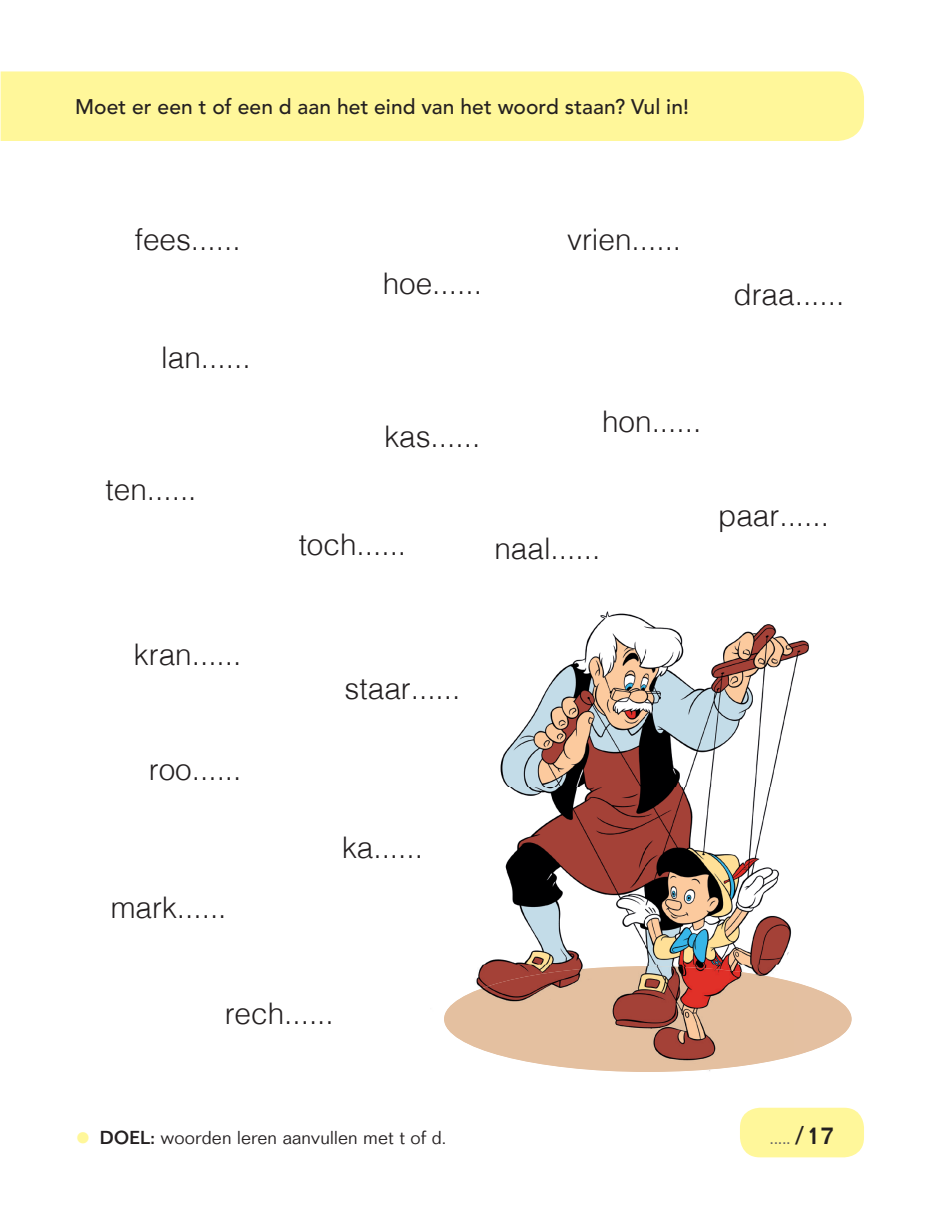
<style>
.page{position:relative;width:939px;height:1221px;background:#fff}
.page>*{position:absolute;margin:0;border:0;box-sizing:border-box;transform-origin:0 0}
.t1{font:300 31.5px "Folio";color:#fff79a}
.t2{font:300 29.75px "Helvetica";color:#231f20}
.t3{font:500 21px "Avenir LT Std";letter-spacing:.005em;color:#231f20}
.t4{font:300 18.38px "Folio";letter-spacing:.015em;color:#231f20}
.t5{font:500 14px "Folio";color:#636366}
.s1{font-weight:500}
.s2{font-size:24.5px;color:#231f20}
</style>
<div class="page">
<div style="left:1px;top:71px;width:863px;height:70px;background:#fff79a"></div>
<div style="left:740px;top:1107px;width:124px;height:49px;background:#fff79a;border-radius:20px"></div>
<img style="left:482px;top:611px;width:370px;height:461px">
<img style="left:444px;top:965px;width:350px;height:106px">
<img style="left:793px;top:981px;width:58px;height:74px">
<p class="t3" style="left:75px;top:95px;width:615px">Moet er een t of een d aan het eind van het woord staan? Vul in!</p>
<p class="t2" style="left:135px;top:214px;width:107px">fees......</p>
<p class="t2" style="left:161px;top:332px;width:91px">lan......</p>
<p class="t2" style="left:106px;top:464px;width:92px">ten......</p>
<p class="t2" style="left:134px;top:628px;width:109px">kran......</p>
<p class="t2" style="left:149px;top:744px;width:94px">roo......</p>
<p class="t2" style="left:111px;top:881px;width:117px">mark......</p>
<p class="t2" style="left:383px;top:258px;width:101px">hoe......</p>
<p class="t2" style="left:567px;top:214px;width:116px">vrien......</p>
<p class="t2" style="left:733px;top:269px;width:112px">draa......</p>
<p class="t2" style="left:384px;top:411px;width:97px">kas......</p>
<p class="t2" style="left:602px;top:396px;width:101px">hon......</p>
<p class="t2" style="left:299px;top:519px;width:109px">toch......</p>
<p class="t2" style="left:494px;top:522px;width:107px">naal......</p>
<p class="t2" style="left:718px;top:490px;width:112px">paar......</p>
<p class="t2" style="left:345px;top:663px;width:117px">staar......</p>
<p class="t2" style="left:342px;top:821px;width:83px">ka......</p>
<p class="t2" style="left:225px;top:987px;width:111px">rech......</p>
<p class="t1" style="left:75px;top:1118px;width:17px">•</p>
<p class="t4" style="left:100px;top:1126px;width:348px"><span class="s1">DOEL:</span> woorden leren aanvullen met t of d.</p>
<p class="t5" style="left:770px;top:1130px;width:66px">..... <span class="s2">/17</span></p>
</div>
